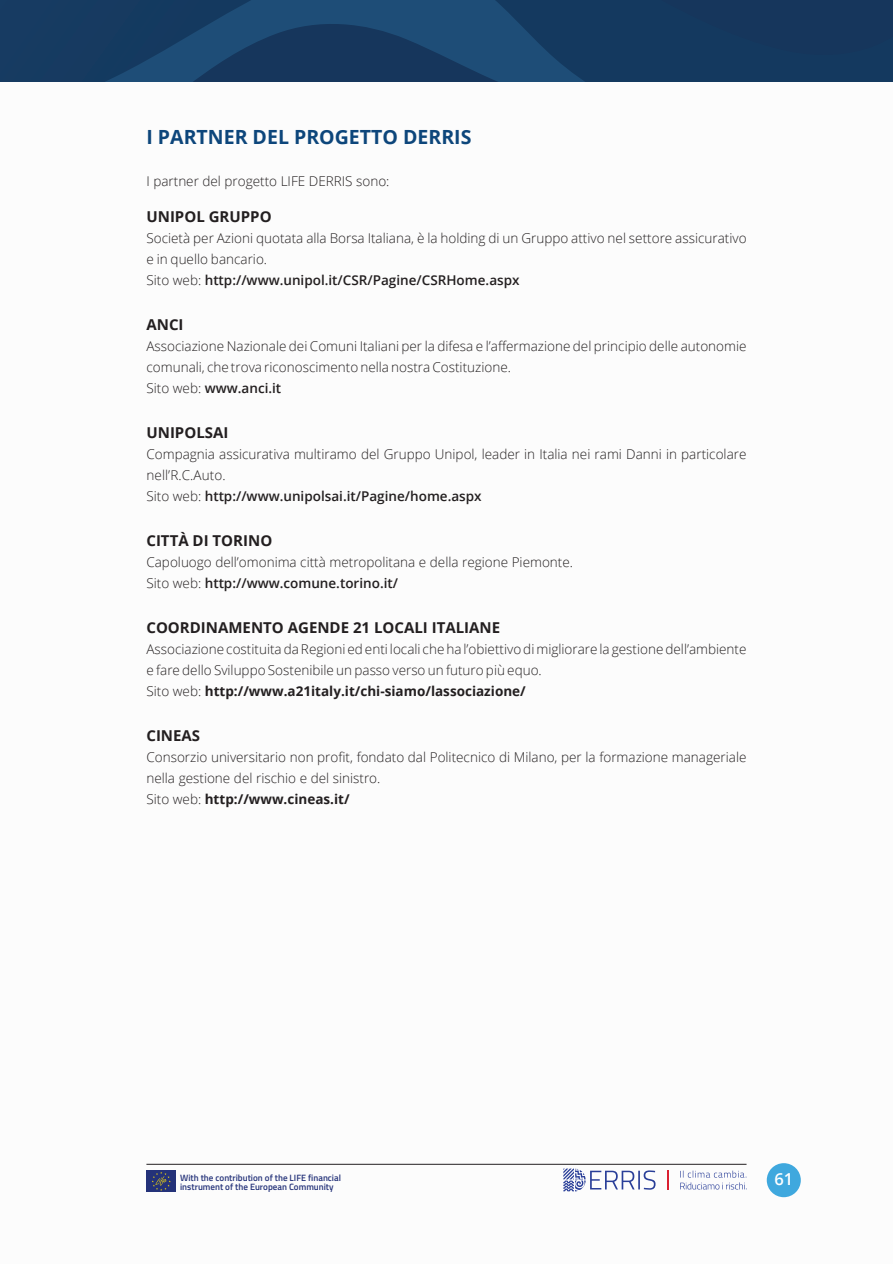
<style>
.page{position:relative;width:893px;height:1264px;background:#fff}
.page>*{position:absolute;margin:0;border:0;box-sizing:border-box;transform-origin:0 0}
.t1{font:700 19.5px "Open Sans";color:#0d467b}
.t2{font:600 16.5px "Open Sans";color:#fff}
.t3{font:700 15px "Open Sans";color:#231f20}
.t4{font:300 13.5px/21px "Open Sans";color:#231f20}
.t5{font:600 9.15px/8.6px "Titillium Web";color:#243279}
.s1{font-weight:600}
.s2{font-weight:700}
</style>
<div class="page">
<div style="left:656px;top:0;width:236px;height:81px;background:#14395f"></div>
<svg style="left:0;top:0;width:656px;height:81px;background:#183f66"></svg>
<div style="left:766px;top:1162px;width:34px;height:34px;background:#3fa8de;border-radius:50%"></div>
<hr style="left:146px;top:1163px;width:600px;height:1px;background:#231f20">
<div style="left:146px;top:1170px;width:30px;height:21px;background:#243279"></div>
<svg style="left:152px;top:1172px;width:19px;height:18px"></svg>
<svg style="left:680px;top:1170px;width:66px;height:19px"></svg>
<svg style="left:667px;top:1170px;width:1px;height:19px"></svg>
<svg style="left:563px;top:1168px;width:92px;height:23px"></svg>
<h1 class="t1" style="left:146px;top:123px;width:326px">I PARTNER DEL PROGETTO DERRIS</h1>
<p class="t4" style="left:146px;top:170px;width:244px">I partner del progetto LIFE DERRIS sono:</p>
<p class="t3" style="left:146px;top:206px;width:127px">UNIPOL GRUPPO</p>
<p class="t4" style="left:146px;top:227px;width:601px">Società per Azioni quotata alla Borsa Italiana, è la holding di un Gruppo attivo nel settore assicurativo e in quello bancario.<br>Sito web: <span class="s1">http://www.unipol.it/CSR/Pagine/CSRHome.aspx</span></p>
<p class="t3" style="left:146px;top:314px;width:39px">ANCI</p>
<p class="t4" style="left:146px;top:335px;width:601px">Associazione Nazionale dei Comuni Italiani per la difesa e l’affermazione del principio delle autonomie comunali, che trova riconoscimento nella nostra Costituzione.<br>Sito web: <span class="s1">www.anci.it</span></p>
<p class="t3" style="left:146px;top:422px;width:83px">UNIPOLSAI</p>
<p class="t4" style="left:146px;top:443px;width:601px">Compagnia assicurativa multiramo del Gruppo Unipol, leader in Italia nei rami Danni in particolare nell’R.C.Auto.<br>Sito web: <span class="s1">http://www.unipolsai.it/Pagine/home.aspx</span></p>
<p class="t3" style="left:146px;top:530px;width:127px">CITTÀ DI TORINO</p>
<p class="t4" style="left:146px;top:551px;width:428px">Capoluogo dell’omonima città metropolitana e della regione Piemonte.<br>Sito web: <span class="s1">http://www.comune.torino.it/</span></p>
<p class="t3" style="left:146px;top:617px;width:355px">COORDINAMENTO AGENDE 21 LOCALI ITALIANE</p>
<p class="t4" style="left:146px;top:638px;width:601px">Associazione costituita da Regioni ed enti locali che ha l’obiettivo di migliorare la gestionedell’ambiente e fare dello Sviluppo Sostenibile un passo verso un futuro più equo.<br>Sito web: <span class="s2">http://www.a21italy.it/chi-siamo/lassociazione/</span></p>
<p class="t3" style="left:146px;top:725px;width:55px">CINEAS</p>
<p class="t4" style="left:146px;top:746px;width:601px">Consorzio universitario non profit, fondato dal Politecnico di Milano, per la formazione manageriale nella gestione del rischio e del sinistro.<br>Sito web: <span class="s2">http://www.cineas.it/</span></p>
<p class="t5" style="left:180px;top:1172px;width:162px">With the contribution of the LIFE financial instrument of the European Community</p>
<p class="t2" style="left:774px;top:1167px;width:20px">61</p>
</div>
